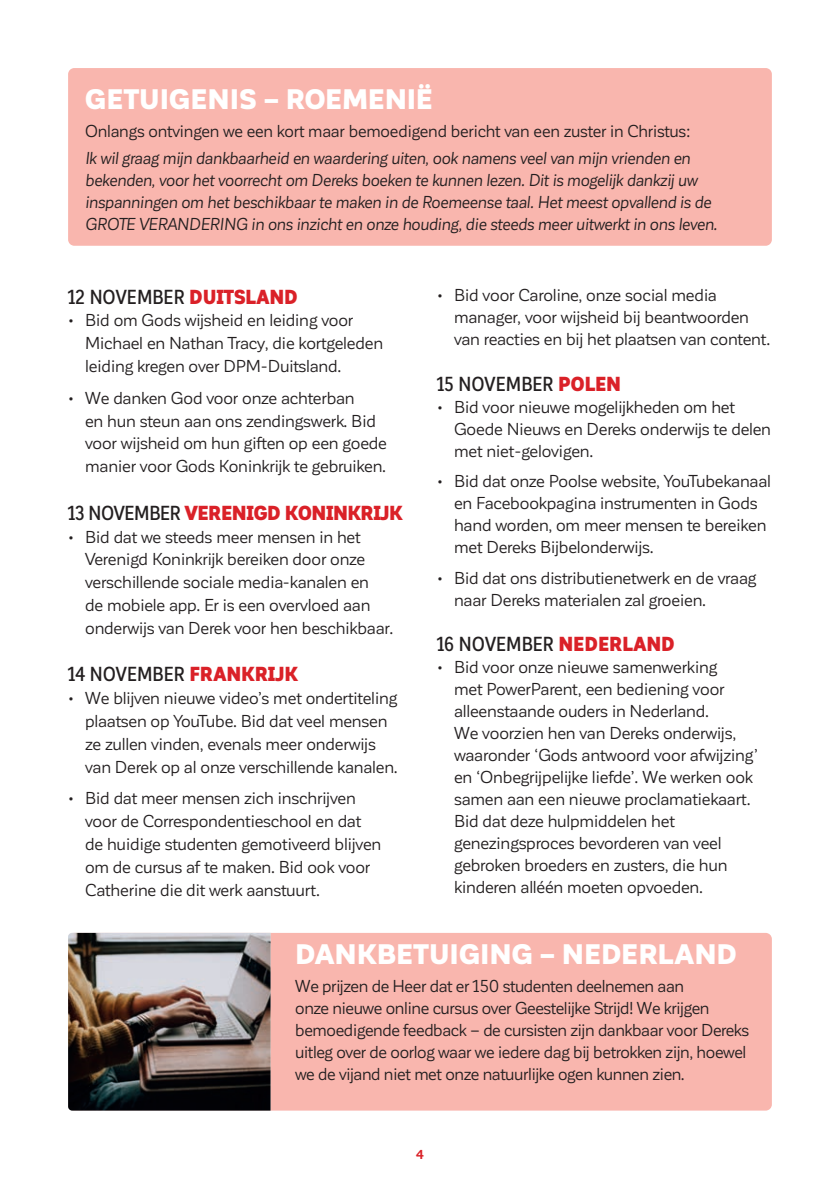
<style>
.page{position:relative;width:840px;height:1191px;background:#fff}
.page>*{position:absolute;margin:0;border:0;box-sizing:border-box;transform-origin:0 0}
.bullet{font:900 27.8px "Corporative Sans";color:#fff}
.t1{font:500 20px "Corporative Sans Alt Cnd";color:#231f20}
.t2{font:900 20px "Corporative Sans Alt Cnd";letter-spacing:-.025em;color:#da2128}
.bullet-2{font:17px/22px "Corporative Sans";letter-spacing:-.01em;color:#231f20}
.bullet-3{font:italic 17px/22px "Corporative Sans";letter-spacing:-.01em;color:#231f20}
.t3{font:700 12.8px "Corporative Sans";color:#da2128}
.s1{font-weight:900;color:#da2128}
.s2{font-weight:500;color:#231f20}
</style>
<div class="page">
<div style="left:68px;top:68px;width:703px;height:178px;background:#f9b6ae;border-radius:6px"></div>
<div style="left:68px;top:933px;width:703px;height:177px;background:#f9b6ae;border-radius:6px"></div>
<img style="left:68px;top:933px;width:202px;height:177px">
<p class="bullet" style="left:85px;top:84px;width:349px">GETUIGENIS – ROEMENIË</p>
<p class="bullet-2" style="left:85px;top:120px;width:606px">Onlangs ontvingen we een kort maar bemoedigend bericht van een zuster in Christus:</p>
<p class="bullet-3" style="left:85px;top:148px;width:633px">Ik wil graag mijn dankbaarheid en waardering uiten, ook namens veel van mijn vrienden en bekenden, voor het voorrecht om Dereks boeken te kunnen lezen. Dit is mogelijk dankzij uw inspanningen om het beschikbaar te maken in de Roemeense taal. Het meest opvallend is de GROTE VERANDERING in ons inzicht en onze houding, die steeds meer uitwerkt in ons leven.</p>
<p class="t1" style="left:68px;top:286px;width:231px">12 NOVEMBER <span class="s1">DUITSLAND</span></p>
<p class="bullet-2" style="left:85px;top:309px;width:299px;line-height:22.8px;text-indent:-17px">• Bid om Gods wijsheid en leiding voor<br>Michael en Nathan Tracy, die kortgeleden leiding kregen over DPM-Duitsland.</p>
<p class="bullet-2" style="left:85px;top:386px;width:303px;line-height:22.8px;text-indent:-17px">• We danken God voor onze achterban<br>en hun steun aan ons zendingswerk. Bid voor wijsheid om hun giften op een goede manier voor Gods Koninkrijk te gebruiken.</p>
<p class="t2" style="left:68px;top:501px;width:336px"><span class="s2">13 NOVEMBER</span> VERENIGD KONINKRIJK</p>
<p class="bullet-2" style="left:85px;top:525px;width:309px;line-height:22.8px;text-indent:-17px">• Bid dat we steeds meer mensen in het Verenigd Koninkrijk bereiken door onze verschillende sociale media-kanalen en<br>de mobiele app. Er is een overvloed aan onderwijs van Derek voor hen beschikbaar.</p>
<p class="t1" style="left:68px;top:664px;width:231px">14 NOVEMBER <span class="s1">FRANKRIJK</span></p>
<p class="bullet-2" style="left:85px;top:687px;width:314px;line-height:22.8px;text-indent:-17px">• We blijven nieuwe video’s met ondertiteling plaatsen op YouTube. Bid dat veel mensen ze zullen vinden, evenals meer onderwijs van Derek op al onze verschillende kanalen.</p>
<p class="bullet-2" style="left:85px;top:787px;width:297px;line-height:22.8px;text-indent:-17px">• Bid dat meer mensen zich inschrijven voor de Correspondentieschool en dat de huidige studenten gemotiveerd blijven om de cursus af te maken. Bid ook voor Catherine die dit werk aanstuurt.</p>
<p class="bullet-2" style="left:454px;top:284px;width:318px;text-indent:-17px">• Bid voor Caroline, onze social media manager, voor wijsheid bij beantwoorden van reacties en bij het plaatsen van content.</p>
<p class="t1" style="left:437px;top:373px;width:185px">15 NOVEMBER <span class="s1">POLEN</span></p>
<p class="bullet-2" style="left:454px;top:396px;width:318px;text-indent:-17px">• Bid voor nieuwe mogelijkheden om het<br>Goede Nieuws en Dereks onderwijs te delen met niet-gelovigen.</p>
<p class="bullet-2" style="left:454px;top:470px;width:318px;text-indent:-17px">• Bid dat onze Poolse website, YouTubekanaal en Facebookpagina instrumenten in Gods hand worden, om meer mensen te bereiken met Dereks Bijbelonderwijs.</p>
<p class="bullet-2" style="left:454px;top:567px;width:304px;text-indent:-17px">• Bid dat ons distributienetwerk en de vraag naar Dereks materialen zal groeien.</p>
<p class="t1" style="left:437px;top:633px;width:239px">16 NOVEMBER <span class="s1">NEDERLAND</span></p>
<p class="bullet-2" style="left:454px;top:656px;width:305px;text-indent:-17px">• Bid voor onze nieuwe samenwerking<br>met PowerParent, een bediening voor alleenstaande ouders in Nederland.<br>We voorzien hen van Dereks onderwijs, waaronder ‘Gods antwoord voor afwijzing’ en ‘Onbegrijpelijke liefde’. We werken ook samen aan een nieuwe proclamatiekaart.<br>Bid dat deze hulpmiddelen het genezingsproces bevorderen van veel gebroken broeders en zusters, die hun kinderen alléén moeten opvoeden.</p>
<p class="bullet" style="left:295px;top:939px;width:442px">DANKBETUIGING – NEDERLAND</p>
<p class="bullet-2" style="left:295px;top:975px;width:455px">We prijzen de Heer dat er 150 studenten deelnemen aan<br>onze nieuwe online cursus over Geestelijke Strijd! We krijgen bemoedigende feedback – de cursisten zijn dankbaar voor Dereks uitleg over de oorlog waar we iedere dag bij betrokken zijn, hoewel we de vijand niet met onze natuurlijke ogen kunnen zien.</p>
<p class="t3" style="left:416px;top:1147px;width:9px">4</p>
</div>
